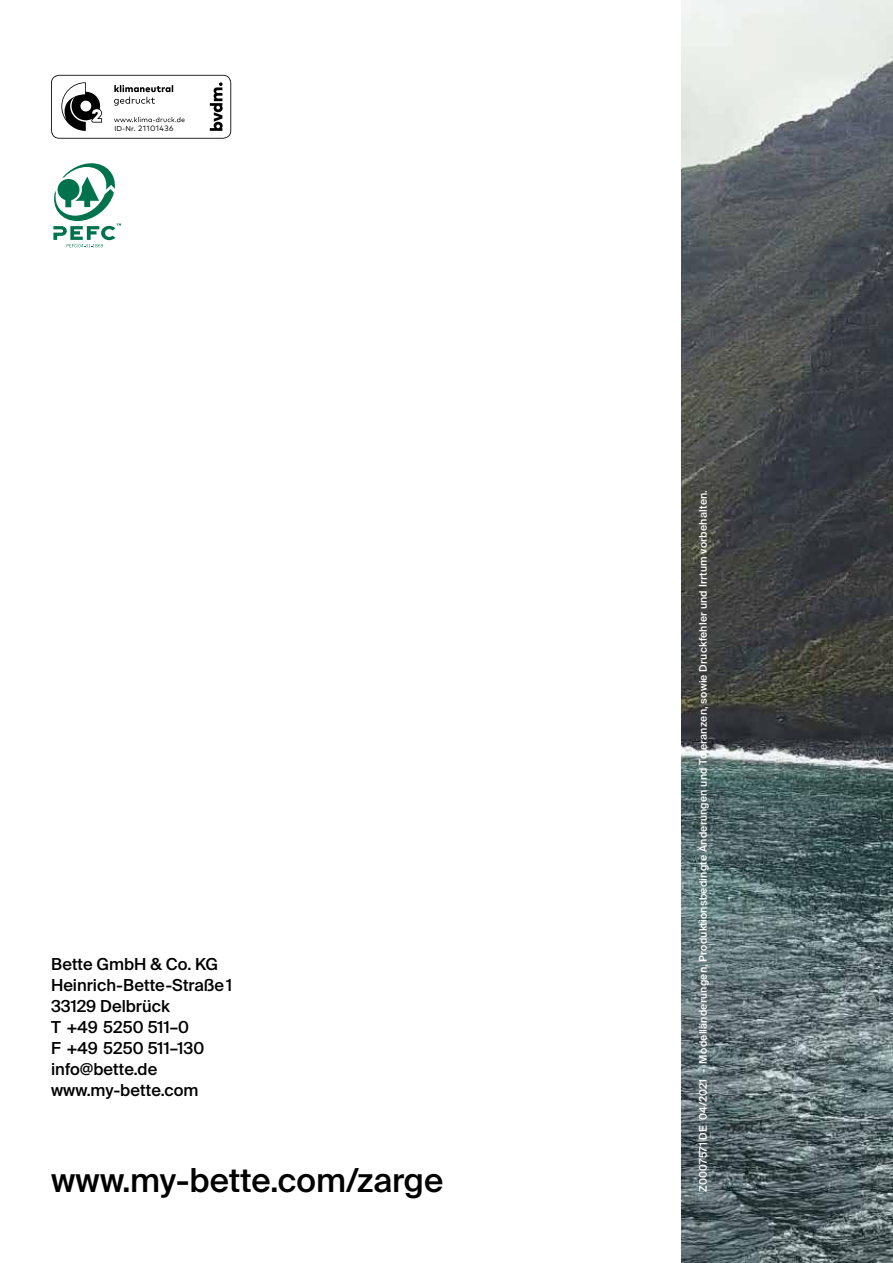
<style>
.page{position:relative;width:893px;height:1263px;background:#fff}
.page>*{position:absolute;margin:0;border:0;box-sizing:border-box;transform-origin:0 0}
.t1{font:500 33px "Suisse Intl";color:#000}
.t2{font:500 16.5px/21px "Suisse Intl";color:#000}
.t3{font:500 10.5px "Suisse Intl";letter-spacing:.02em;color:#fff}
.t4{font:7.8px "Mark Pro";letter-spacing:.05em;color:#000}
.s1{font-family:"Mark OT";font-size:7.05px}
</style>
<div class="page">
<img style="left:682px;top:0;width:211px;height:1263px">
<svg style="left:51px;top:75px;width:180px;height:64px"></svg>
<svg style="left:53px;top:163px;width:68px;height:84px"></svg>
<p class="t4" style="left:114px;top:122px;width:61px"><span class="s1">ID-Nr.</span> 21101436</p>
<h2 class="t2" style="left:51px;top:954px;width:182px">Bette GmbH &amp; Co. KG<br>Heinrich-Bette-Straße1<br>33129 Delbrück<br>T +49 5250 511–0<br>F +49 5250 511–130 info@bette.de www.my-bette.com</h2>
<h1 class="t1" style="left:51px;top:1161px;width:394px">www.my-bette.com/zarge</h1>
<p class="t3" style="left:697px;top:1192px;width:703px;rotate:-90deg">Z0007571 DE 04/2021 - Modelländerungen, Produktionsbedingte Änderungen und Toleranzen, sowie Druckfehler und Irrtum vorbehalten.</p>
</div>
